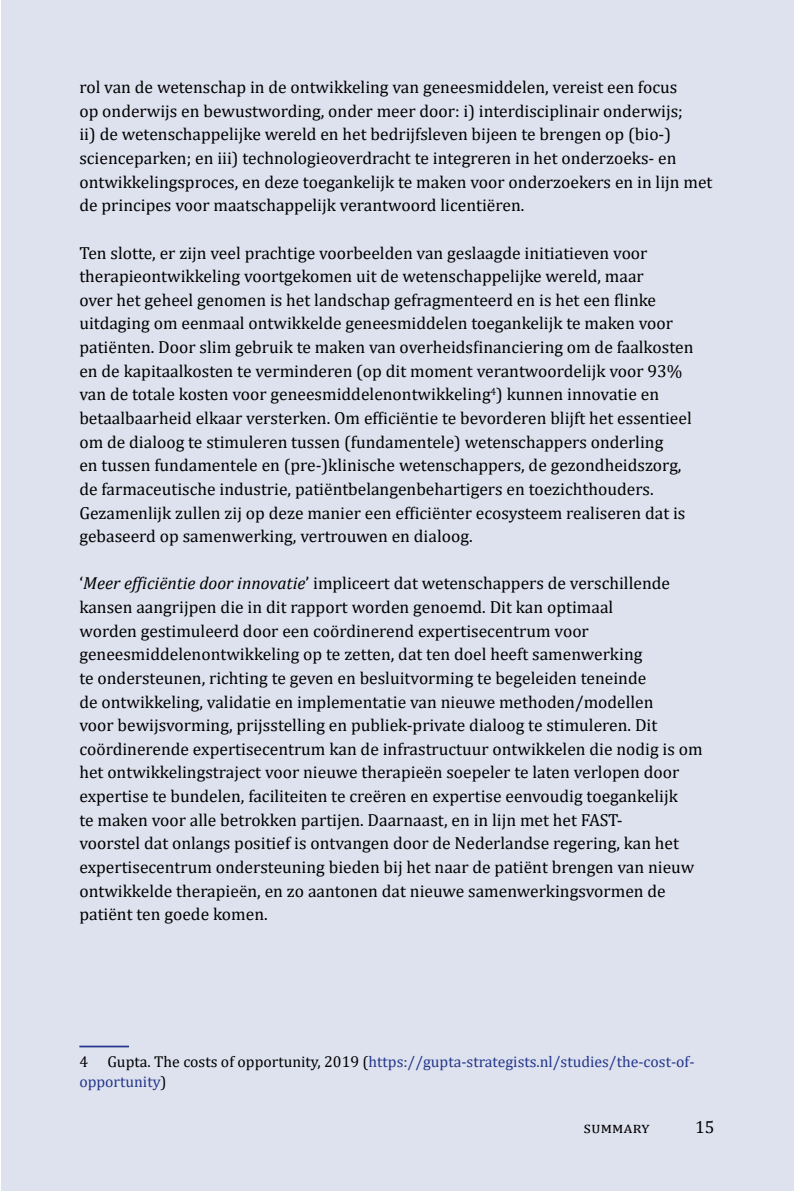
<style>
.page{position:relative;width:794px;height:1191px;background:#fff}
.page>*{position:absolute;margin:0;border:0;box-sizing:border-box;transform-origin:0 0}
.t1{font:17.5px/23.6px "Cambria";color:#000}
.t2{font:15.75px/20.1px "Cambria";color:#23378b}
.t3{font:15.75px "Cambria";letter-spacing:.02em;color:#000}
.s1{font-style:italic}
.s2{color:#000}
</style>
<div class="page">
<div style="left:1px;top:0;width:793px;height:1191px;background:#dee1ee"></div>
<hr style="left:0;top:0;width:1px;height:1191px;background:#dee1ee">
<hr style="left:79px;top:1045px;width:50px;height:2px;background:#23378b">
<p class="t1" style="left:79px;top:75px;width:634px">rol van de wetenschap in de ontwikkeling van geneesmiddelen, vereist een focus<br>op onderwijs en bewustwording, onder meer door: i) interdisciplinair onderwijs;<br>ii) de wetenschappelijke wereld en het bedrijfsleven bijeen te brengen op (bio-) scienceparken; en iii) technologieoverdracht te integreren in het onderzoeks- en ontwikkelingsproces, en deze toegankelijk te maken voor onderzoekers en in lijn met de principes voor maatschappelijk verantwoord licentiëren.</p>
<p class="t1" style="left:79px;top:241px;width:615px">Ten slotte, er zijn veel prachtige voorbeelden van geslaagde initiatieven voor therapieontwikkeling voortgekomen uit de wetenschappelijke wereld, maar<br>over het geheel genomen is het landschap gefragmenteerd en is het een flinke uitdaging om eenmaal ontwikkelde geneesmiddelen toegankelijk te maken voor patiënten. Door slim gebruik te maken van overheidsfinanciering om de faalkosten en de kapitaalkosten te verminderen (op dit moment verantwoordelijk voor 93% van de totale kosten voor geneesmiddelenontwikkeling<sup>4</sup>) kunnen innovatie en betaalbaarheid elkaar versterken. Om efficiëntie te bevorderen blijft het essentieel om de dialoog te stimuleren tussen (fundamentele) wetenschappers onderling<br>en tussen fundamentele en (pre-)klinische wetenschappers, de gezondheidszorg, de farmaceutische industrie, patiëntbelangenbehartigers en toezichthouders.<br>Gezamenlijk zullen zij op deze manier een efficiënter ecosysteem realiseren dat is gebaseerd op samenwerking, vertrouwen en dialoog.</p>
<p class="t1" style="left:79px;top:571px;width:625px">‘<span class="s1">Meer efficiëntie door innovatie</span>’ impliceert dat wetenschappers de verschillende kansen aangrijpen die in dit rapport worden genoemd. Dit kan optimaal<br>worden gestimuleerd door een coördinerend expertisecentrum voor geneesmiddelenontwikkeling op te zetten, dat ten doel heeft samenwerking<br>te ondersteunen, richting te geven en besluitvorming te begeleiden teneinde<br>de ontwikkeling, validatie en implementatie van nieuwe methoden/modellen<br>voor bewijsvorming, prijsstelling en publiek-private dialoog te stimuleren. Dit coördinerende expertisecentrum kan de infrastructuur ontwikkelen die nodig is om het ontwikkelingstraject voor nieuwe therapieën soepeler te laten verlopen door expertise te bundelen, faciliteiten te creëren en expertise eenvoudig toegankelijk<br>te maken voor alle betrokken partijen. Daarnaast, en in lijn met het FAST-<br>voorstel dat onlangs positief is ontvangen door de Nederlandse regering, kan het expertisecentrum ondersteuning bieden bij het naar de patiënt brengen van nieuw ontwikkelde therapieën, en zo aantonen dat nieuwe samenwerkingsvormen de patiënt ten goede komen.</p>
<p class="t2" style="left:79px;top:1051px;width:617px"><span class="s2">4 Gupta. The costs of opportunity, 2019 (</span>https://gupta-strategists.nl/studies/the-cost-of&shy;opportunity<span class="s2">)</span></p>
<p class="t3" style="left:584px;top:1118px;width:67px">summary</p>
<p class="t1" style="left:695px;top:1115px;width:21px">15</p>
</div>
